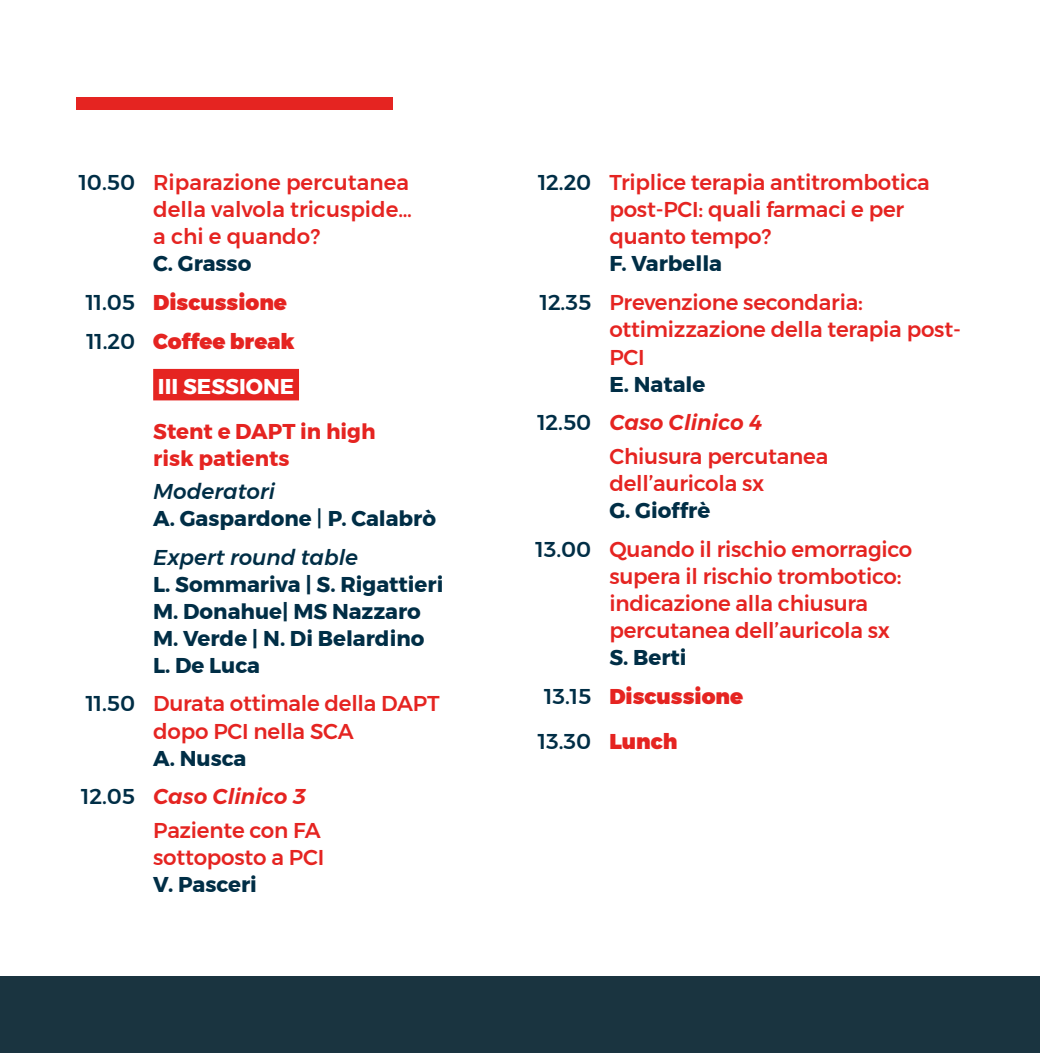
<style>
.page{position:relative;width:1040px;height:1053px;background:#fff}
.page>*{position:absolute;margin:0;border:0;box-sizing:border-box;transform-origin:0 0}
.t1{font:500 21.38px/27px "Montserrat";letter-spacing:-.01em;color:#e52421}
.t2{font:700 21.38px/27px "Montserrat";color:#002e46}
.t3{font:900 21.38px/38.7px "Montserrat";color:#e52421}
.t4{font:italic 600 21.38px/38.7px "Montserrat";color:#e52421;text-align:center}
.t5{font:700 21.38px/27px "Montserrat";color:#e52421}
.t6{font:italic 500 21.38px "Montserrat";color:#002e46}
.t7{font:700 21.38px "Montserrat";color:#fff}
.t8{font:500 21.38px "Montserrat";color:#002e46}
.s1{color:#002e46}
.s2{font-weight:700;color:#002e46}
.s3{font-weight:500;color:#002e46}
.s4{font-weight:500;font-style:italic}
.s5{font-weight:500}
.s6{font-weight:700;font-style:normal;color:#002e46}
.s7{font-weight:500;font-style:normal;color:#002e46}
.s8{font-weight:900;color:#e52421}
</style>
<div class="page">
<div style="left:153px;top:369px;width:146px;height:31px;background:#e52421"></div>
<div style="left:0;top:976px;width:1040px;height:76px;background:#1a3440"></div>
<div style="left:77px;top:97px;width:316px;height:12px;background:#e52421"></div>
<p class="t1" style="left:153px;top:169px;width:260px;text-indent:-74px"><span class="s1">10.50</span> Riparazione percutanea della valvola tricuspide… a chi e quando?</p>
<p class="t3" style="left:86px;top:244px;width:211px;text-indent:67px"><span class="s2">C. Grasso<br></span><span class="s3">11.05</span> Discussione<br><span class="s3">11.20</span> Coffee break</p>
<p class="t7" style="left:158px;top:369px;width:138px">III SESSIONE</p>
<p class="t5" style="left:153px;top:417px;width:224px">Stent e DAPT in high risk patients</p>
<p class="t2" style="left:153px;top:478px;width:284px"><span class="s4">Moderatori<br></span>A. Gaspardone <span class="s5">|</span> P. Calabrò</p>
<p class="t6" style="left:153px;top:540px;width:206px">Expert round table</p>
<p class="t2" style="left:153px;top:570px;width:292px">L. Sommariva | S. Rigattieri<br>M. Donahue| MS Nazzaro<br>M. Verde | N. Di Belardino<br>L. De Luca</p>
<p class="t1" style="left:153px;top:690px;width:288px;text-indent:-67px"><span class="s1">11.50</span> Durata ottimale della DAPT dopo PCI nella SCA</p>
<p class="t4" style="left:81px;top:738px;width:226px"><span class="s6">A. Nusca<br></span><span class="s7">12.05</span> Caso Clinico 3</p>
<p class="t1" style="left:153px;top:816px;width:172px">Paziente con FA sottoposto a PCI</p>
<p class="t2" style="left:153px;top:870px;width:105px">V. Pasceri</p>
<p class="t1" style="left:609px;top:169px;width:322px;text-indent:-71px"><span class="s1">12.20</span> Triplice terapia antitrombotica post-PCI: quali farmaci e per quanto tempo?</p>
<p class="t1" style="left:540px;top:244px;width:324px;line-height:39.4px;text-indent:70px"><span class="s2">F. Varbella<br></span><span class="s1">12.35</span> Prevenzione secondaria:</p>
<p class="t1" style="left:609px;top:316px;width:353px">ottimizzazione della terapia post-<br>PCI</p>
<p class="t4" style="left:537px;top:364px;width:227px;text-align:left;text-indent:72px"><span class="s6">E. Natale<br></span><span class="s7">12.50</span> Caso Clinico 4</p>
<p class="t1" style="left:609px;top:442px;width:220px">Chiusura percutanea dell’auricola sx</p>
<p class="t1" style="left:535px;top:490px;width:378px;line-height:39.4px;text-indent:74px"><span class="s2">G. Gioffrè<br></span><span class="s1">13.00</span> Quando il rischio emorragico</p>
<p class="t1" style="left:609px;top:563px;width:294px">supera il rischio trombotico: indicazione alla chiusura percutanea dell’auricola sx</p>
<p class="t3" style="left:544px;top:638px;width:200px;text-align:center"><span class="s2">S. Berti<br></span><span class="s3">13.15</span> Discussione</p>
<p class="t8" style="left:538px;top:724px;width:141px">13.30 <span class="s8">Lunch</span></p>
</div>
